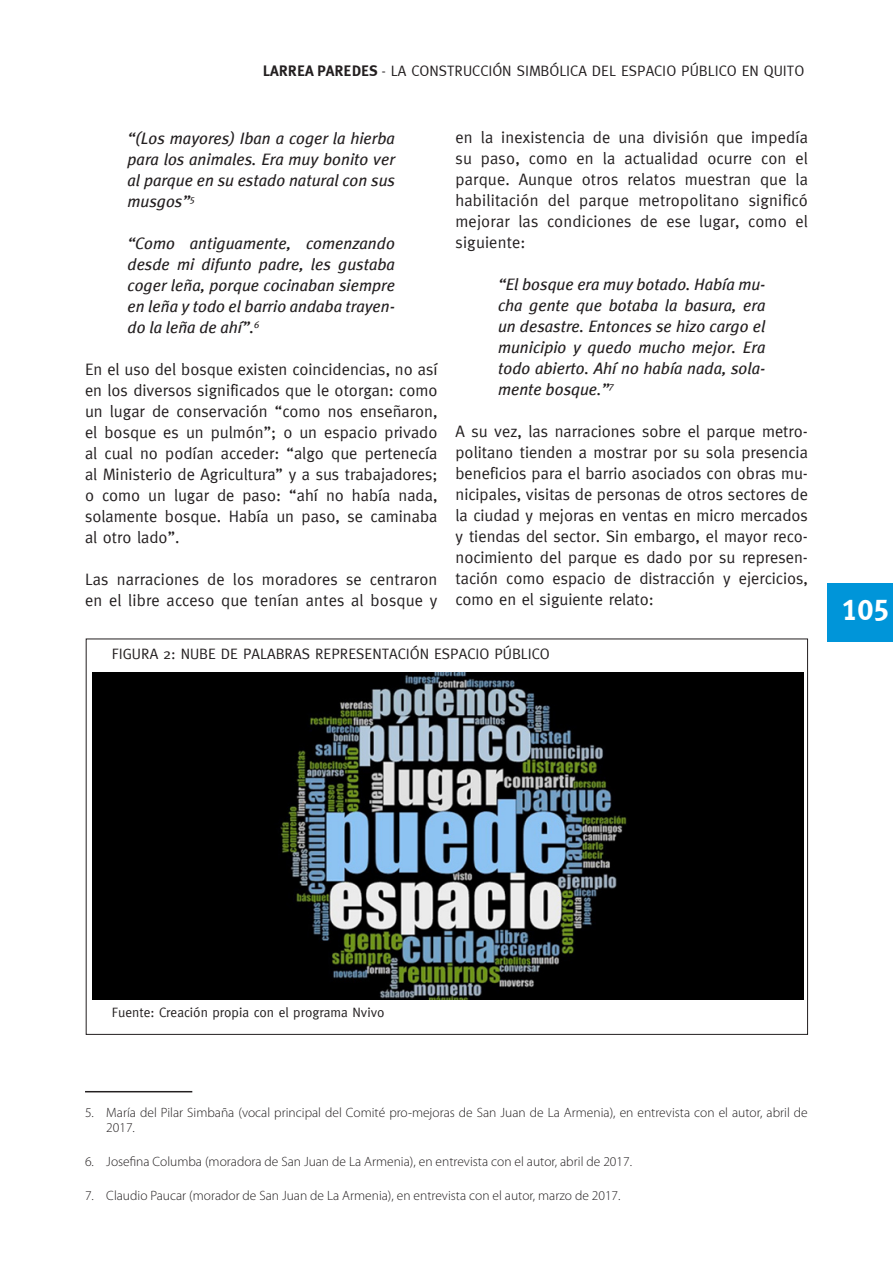
<style>
.page{position:relative;width:893px;height:1263px;background:#fff}
.page>*{position:absolute;margin:0;border:0;box-sizing:border-box;transform-origin:0 0}
.t1{font:30px "Meta Plus Bold Caps";color:#fff}
.t2{font:16.5px/21px "Meta";letter-spacing:.01em;color:#231f20;text-align:justify}
.t3{font:italic 16.5px/21px "Meta Plus";color:#231f20;text-align:justify}
.t4{font:15px "Meta Caps";color:#231f20}
.t5{font:15px "Meta";color:#231f20}
.t6{font:300 13.5px/15px "Myriad Pro";color:#231f20}
.t7{font:13.5px "Meta";color:#231f20}
.s1{font-family:"Meta Plus Bold Caps"}
</style>
<div class="page">
<div style="left:827px;top:583px;width:66px;height:58px;background:#0095d9"></div>
<hr style="left:85px;top:1091px;width:107px;height:1px;background:#231f20">
<img style="left:93px;top:673px;width:710px;height:326px">
<p class="t4" style="left:263px;top:62px;width:543px"><span class="s1">LARREA PAREDES</span> - LA CONSTRUCCIÓN SIMBÓLICA DEL ESPACIO PÚBLICO EN QUITO</p>
<p class="t3" style="left:128px;top:128px;width:269px">“(Los mayores) Iban a coger la hierba para los animales. Era muy bonito ver al parque en su estado natural con sus musgos”<sup>5</sup></p>
<p class="t3" style="left:128px;top:233px;width:269px">“Como antiguamente, comenzando desde mi difunto padre, les gustaba coger leña, porque cocinaban siempre en leña y todo el barrio andaba trayen&shy;do la leña de ahí”.<sup>6</sup></p>
<p class="t2" style="left:85px;top:359px;width:354px">En el uso del bosque existen coincidencias, no así en los diversos significados que le otorgan: como un lugar de conservación “como nos enseñaron, el bosque es un pulmón”; o un espacio privado al cual no podían acceder: “algo que pertenecía al Ministerio de Agricultura” y a sus trabajadores; o como un lugar de paso: “ahí no había nada, solamente bosque. Había un paso, se caminaba al otro lado”.</p>
<p class="t2" style="left:85px;top:569px;width:354px">Las narraciones de los moradores se centraron en el libre acceso que tenían antes al bosque y</p>
<p class="t2" style="left:455px;top:126px;width:354px">en la inexistencia de una división que impedía su paso, como en la actualidad ocurre con el parque. Aunque otros relatos muestran que la habilitación del parque metropolitano significó mejorar las condiciones de ese lugar, como el siguiente:</p>
<p class="t3" style="left:498px;top:273px;width:269px">“El bosque era muy botado. Había mu&shy;cha gente que botaba la basura, era un desastre. Entonces se hizo cargo el municipio y quedo mucho mejor. Era todo abierto. Ahí no había nada, sola&shy;mente bosque.”<sup>7</sup></p>
<p class="t2" style="left:455px;top:420px;width:354px">A su vez, las narraciones sobre el parque metro&shy;politano tienden a mostrar por su sola presencia beneficios para el barrio asociados con obras mu&shy;nicipales, visitas de personas de otros sectores de la ciudad y mejoras en ventas en micro mercados y tiendas del sector. Sin embargo, el mayor reco&shy;nocimiento del parque es dado por su represen&shy;tación como espacio de distracción y ejercicios, como en el siguiente relato:</p>
<p class="t5" style="left:112px;top:645px;width:21px">Figura</p>
<p class="t5" style="left:163px;top:645px;width:36px">2: Nube</p>
<p class="t5" style="left:221px;top:645px;width:32px">de palabras</p>
<p class="t5" style="left:315px;top:645px;width:10px">representac</p>
<p class="t5" style="left:406px;top:645px;width:38px">ión espac</p>
<p class="t5" style="left:475px;top:645px;width:66px">io público</p>
<h1 class="t1" style="left:841px;top:592px;width:50px">105</h1>
<p class="t7" style="left:112px;top:1004px;width:274px">Fuente: Creación propia con el programa Nvivo</p>
<p class="t6" style="left:106px;top:1105px;width:703px;text-indent:-21px">5. María del Pilar Simbaña (vocal principal del Comité pro-mejoras de San Juan de La Armenia), en entrevista con el autor, abril de<br>2017.</p>
<p class="t6" style="left:85px;top:1154px;width:548px">6. Josefina Columba (moradora de San Juan de La Armenia), en entrevista con el autor, abril de 2017.</p>
<p class="t6" style="left:85px;top:1188px;width:537px">7. Claudio Paucar (morador de San Juan de La Armenia), en entrevista con el autor, marzo de 2017.</p>
</div>
